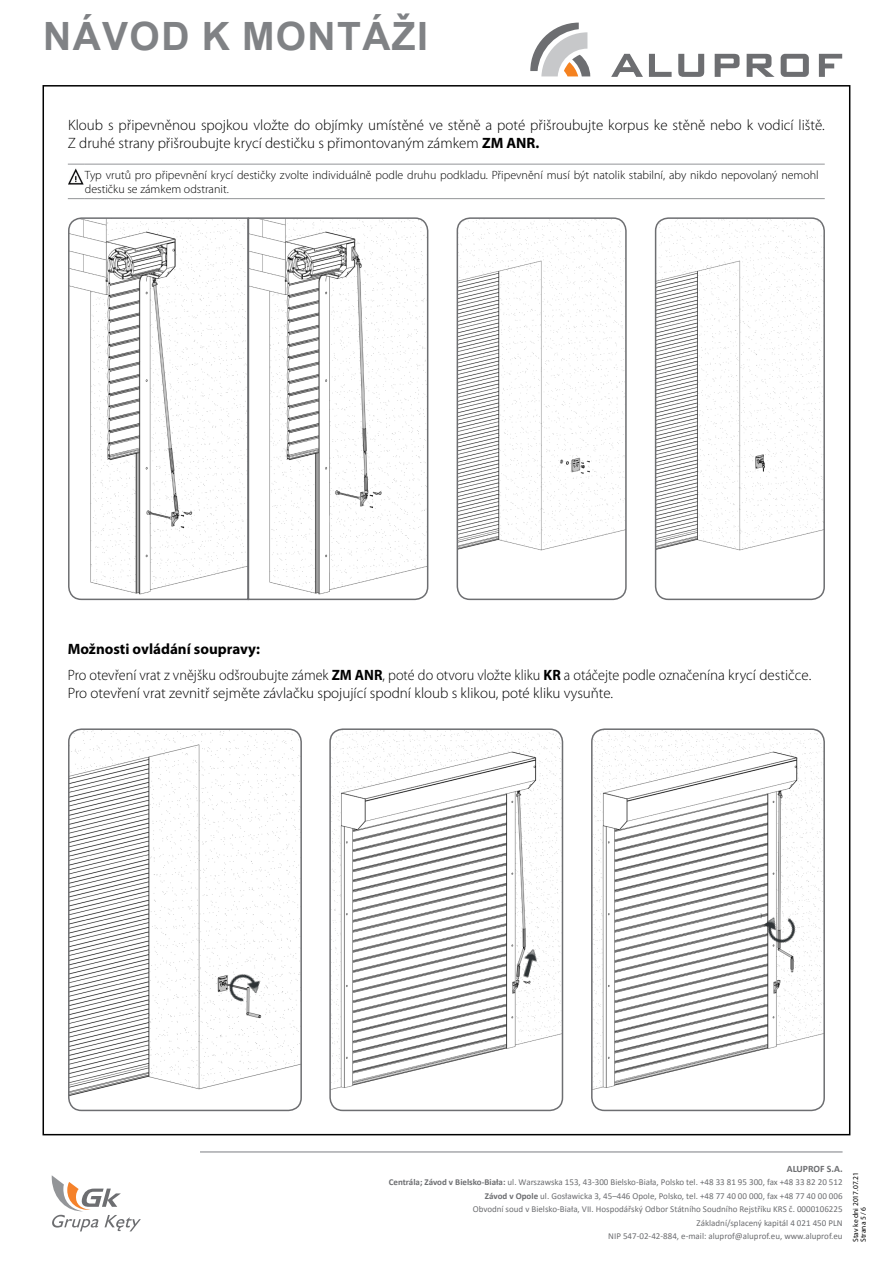
<style>
.page{position:relative;width:893px;height:1263px;background:#fff}
.page>*{position:absolute;margin:0;border:0;box-sizing:border-box;transform-origin:0 0}
.t1{font:700 39px "Arial";letter-spacing:.035em;color:#808285}
.t2{font:300 15px/18px "Myriad Pro";color:#000}
.t3{font:300 15px/25.2px "Myriad Pro";color:#000;scale:.95 1}
.t4{font:300 12px/13.5px "Myriad Pro";color:#000}
.t5{font:700 9.75px "Calibri";color:#6d6e71}
.t6{font:9px/13.5px "Calibri";color:#6d6e71;text-align:right}
.t7{font:7.5px "Myriad Pro";color:#000}
.s1{font-weight:700}
</style>
<div class="page">
<svg style="left:530px;top:23px;width:60px;height:53px"></svg>
<svg style="left:649px;top:54px;width:23px;height:23px"></svg>
<svg style="left:678px;top:54px;width:26px;height:23px"></svg>
<svg style="left:611px;top:54px;width:32px;height:23px"></svg>
<svg style="left:715px;top:54px;width:24px;height:23px"></svg>
<svg style="left:747px;top:54px;width:28px;height:23px"></svg>
<svg style="left:781px;top:54px;width:28px;height:23px"></svg>
<svg style="left:819px;top:54px;width:23px;height:23px"></svg>
<svg style="left:52px;top:1175px;width:89px;height:56px"></svg>
<hr style="left:200px;top:1151px;width:642px;height:2px;background:#a7a9ac">
<img style="left:457px;top:220px;width:169px;height:379px">
<div style="left:457px;top:217px;width:170px;height:383px;border:2px solid #6d6e71;border-radius:13px"></div>
<img style="left:656px;top:220px;width:168px;height:379px">
<div style="left:655px;top:217px;width:170px;height:383px;border:2px solid #6d6e71;border-radius:13px"></div>
<img style="left:69px;top:731px;width:232px;height:379px">
<div style="left:68px;top:728px;width:234px;height:383px;border:2px solid #6d6e71;border-radius:13px"></div>
<img style="left:332px;top:729px;width:230px;height:381px">
<div style="left:329px;top:728px;width:234px;height:383px;border:2px solid #6d6e71;border-radius:13px"></div>
<img style="left:592px;top:731px;width:232px;height:379px">
<div style="left:591px;top:728px;width:234px;height:383px;border:2px solid #6d6e71;border-radius:13px"></div>
<img style="left:761px;top:913px;width:37px;height:30px">
<img style="left:220px;top:967px;width:48px;height:43px">
<img style="left:511px;top:945px;width:32px;height:39px">
<svg style="left:68px;top:217px;width:179px;height:384px"></svg>
<svg style="left:247px;top:217px;width:182px;height:384px"></svg>
<svg style="left:68px;top:164px;width:17px;height:1px"></svg>
<svg style="left:68px;top:198px;width:17px;height:1px"></svg>
<hr style="left:85px;top:164px;width:740px;height:1px;background:#939598">
<hr style="left:85px;top:198px;width:740px;height:1px;background:#939598">
<img style="left:68px;top:168px;width:16px;height:17px">
<h1 class="t1" style="left:43px;top:9px;width:386px">NÁVOD K MONTÁŽI</h1>
<h2 class="t2" style="left:68px;top:117px;width:758px">Kloub s připevněnou spojkou vložte do objímky umístěné ve stěně a poté přišroubujte korpus ke stěně nebo k vodicí liště.<br>Z druhé strany přišroubujte krycí destičku s přimontovaným zámkem <span class="s1">ZM ANR.</span></h2>
<h3 class="t4" style="left:85px;top:169px;width:735px">Typ vrutů pro připevnění krycí destičky zvolte individuálně podle druhu podkladu. Připevnění musí být natolik stabilní, aby nikdo nepovolaný nemohl destičku se zámkem odstranit.</h3>
<h2 class="t3" style="left:68px;top:637px;width:784px"><span class="s1">Možnosti ovládání soupravy:<br></span>Pro otevření vrat z vnějšku odšroubujte zámek <span class="s1">ZM ANR</span>, poté do otvoru vložte kliku <span class="s1">KR</span> a otáčejte podle označenína krycí destičce.</h2>
<h2 class="t2" style="left:68px;top:684px;width:547px">Pro otevření vrat zevnitř sejměte závlačku spojující spodní kloub s klikou, poté kliku vysuňte.</h2>
<p class="t5" style="left:787px;top:1162px;width:57px">ALUPROF S.A.</p>
<p class="t6" style="left:389px;top:1175px;width:455px"><span class="s1">Centrála; Závod v Bielsko-Biała:</span> ul. Warszawska 153, 43-300 Bielsko-Biała, Polsko tel. +48 33 81 95 300, fax +48 33 82 20 512<br><span class="s1">Závod v Opole</span> ul. Gosławicka 3, 45–446 Opole, Polsko, tel. +48 77 40 00 000, fax +48 77 40 00 006<br>Obvodní soud v Bielsko-Biała, VII. Hospodářský Odbor Státního Soudního Rejstříku KRS č. 0000106225<br>Základní/splacený kapitál 4 021 450 PLN<br>NIP 547-02-42-884, e-mail: aluprof@aluprof.eu, www.aluprof.eu</p>
<p class="t7" style="left:851px;top:1242px;width:71px;rotate:-90deg">Stav ke dni 2017.07.21</p>
<p class="t7" style="left:859px;top:1242px;width:37px;rotate:-90deg">Strana 5 / 6</p>
</div>
